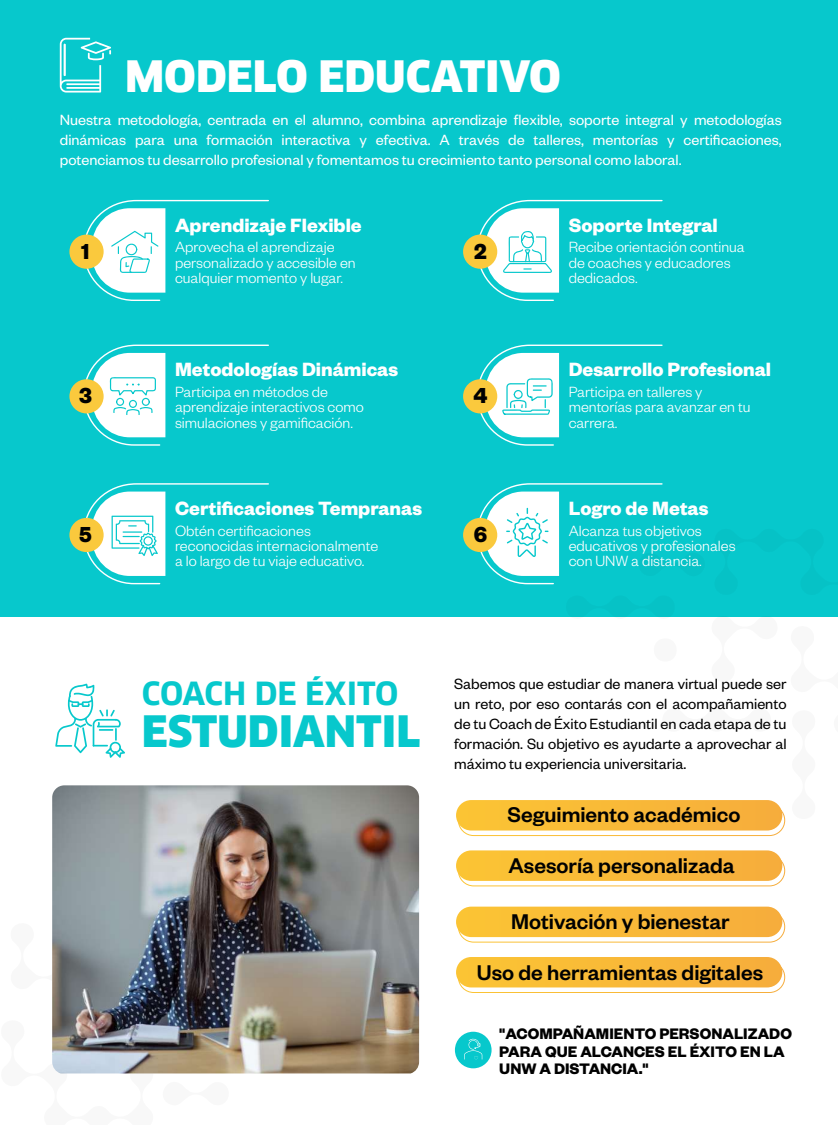
<style>
.page{position:relative;width:838px;height:1125px;background:#fff}
.page>*{position:absolute;margin:0;border:0;box-sizing:border-box;transform-origin:0 0}
.t1{font:900 42.25px "Clan Pro";color:#fff}
.t2{font:900 42.25px "Clan Pro";color:#07c8cc}
.t3{font:700 31.25px "Clan Pro";color:#07c8cc}
.t4{font:700 23.88px "Founders Grotesk";color:#000}
.t5{font:500 23.38px/51.2px "Founders Grotesk";color:#010101;text-align:center}
.t6{font:700 21.12px "Founders Grotesk";color:#fff}
.t7{font:700 16.75px/17.5px "Founders Grotesk";color:#000}
.t8{font:300 16.25px/15.2px "Founders Grotesk";color:#fff}
.t9{font:16.25px/20px "Founders Grotesk";color:#fff;text-align:justify}
.t10{font:16.25px/20px "Founders Grotesk";color:#000;text-align:justify}
</style>
<div class="page">
<div style="left:0;top:0;width:838px;height:621px;background:#07c8cc"></div>
<div style="left:0;top:617px;width:838px;height:508px;background:#fff"></div>
<svg style="left:55px;top:684px;width:70px;height:74px"></svg>
<div style="left:455px;top:1032px;width:36px;height:36px;background:#07c8cc;border-radius:50%"></div>
<svg style="left:464px;top:1038px;width:18px;height:22px"></svg>
<svg style="left:60px;top:38px;width:51px;height:55px"></svg>
<div style="left:69px;top:235px;width:35px;height:34px;background:#fac93d;border-radius:50%"></div>
<svg style="left:83px;top:199px;width:186px;height:102px"></svg>
<div style="left:463px;top:235px;width:34px;height:34px;background:#fac93d;border-radius:50%"></div>
<svg style="left:476px;top:199px;width:187px;height:102px"></svg>
<div style="left:69px;top:379px;width:35px;height:34px;background:#fac93d;border-radius:50%"></div>
<svg style="left:83px;top:344px;width:186px;height:102px"></svg>
<div style="left:463px;top:379px;width:34px;height:34px;background:#fac93d;border-radius:50%"></div>
<svg style="left:476px;top:344px;width:187px;height:102px"></svg>
<div style="left:69px;top:518px;width:35px;height:34px;background:#fac93d;border-radius:50%"></div>
<svg style="left:83px;top:483px;width:186px;height:102px"></svg>
<div style="left:463px;top:518px;width:34px;height:34px;background:#fac93d;border-radius:50%"></div>
<svg style="left:476px;top:483px;width:310px;height:336px"></svg>
<img style="left:52px;top:785px;width:367px;height:288px">
<div style="left:458px;top:805px;width:327px;height:31px;border:1px solid #fff;border-radius:15px"></div>
<div style="left:456px;top:800px;width:326px;height:31px;background:#f9b938;border-radius:15px"></div>
<div style="left:458px;top:855px;width:327px;height:31px;border:1px solid #fff;border-radius:15px"></div>
<div style="left:456px;top:850px;width:326px;height:31px;background:#f9b938;border-radius:15px"></div>
<div style="left:458px;top:911px;width:327px;height:32px;border:1px solid #fff;border-radius:15px"></div>
<div style="left:456px;top:907px;width:326px;height:30px;background:#f9b938;border-radius:15px"></div>
<div style="left:458px;top:962px;width:327px;height:31px;border:1px solid #fff;border-radius:15px"></div>
<div style="left:456px;top:957px;width:326px;height:30px;background:#f9b938;border-radius:15px"></div>
<h1 class="t1" style="left:125px;top:51px;width:437px">MODELO EDUCATIVO</h1>
<p class="t9" style="left:60px;top:109px;width:723px">Nuestra metodología, centrada en el alumno, combina aprendizaje flexible, soporte integral y metodologías dinámicas para una formación interactiva y efectiva. A través de talleres, mentorías y certificaciones, potenciamos tu desarrollo profesional y fomentamos tu crecimiento tanto personal como laboral.</p>
<p class="t6" style="left:175px;top:211px;width:188px">Aprendizaje Flexible</p>
<p class="t6" style="left:568px;top:211px;width:151px">Soporte Integral</p>
<h3 class="t4" style="left:81px;top:236px;width:10px">1</h3>
<p class="t8" style="left:568px;top:239px;width:177px">Recibe orientación continua de coaches y educadores dedicados.</p>
<p class="t8" style="left:175px;top:239px;width:182px">Aprovecha el aprendizaje personalizado y accesible en cualquier momento y lugar.</p>
<h3 class="t4" style="left:474px;top:236px;width:14px">2</h3>
<p class="t6" style="left:175px;top:356px;width:224px">Metodologías Dinámicas</p>
<p class="t6" style="left:568px;top:356px;width:204px">Desarrollo Profesional</p>
<h3 class="t4" style="left:79px;top:380px;width:14px">3</h3>
<p class="t8" style="left:568px;top:384px;width:183px">Participa en talleres y mentorías para avanzar en tu carrera.</p>
<p class="t8" style="left:175px;top:384px;width:190px">Participa en métodos de aprendizaje interactivos como simulaciones y gamificación.</p>
<h3 class="t4" style="left:473px;top:380px;width:16px">4</h3>
<p class="t6" style="left:175px;top:495px;width:248px">Certificaciones Tempranas</p>
<p class="t6" style="left:568px;top:495px;width:141px">Logro de Metas</p>
<p class="t8" style="left:175px;top:522px;width:205px">Obtén certificaciones reconocidas internacionalmente a lo largo de tu viaje educativo.</p>
<h3 class="t4" style="left:79px;top:519px;width:14px">5</h3>
<p class="t8" style="left:568px;top:522px;width:168px">Alcanza tus objetivos educativos y profesionales con UNW a distancia.</p>
<h3 class="t4" style="left:474px;top:519px;width:15px">6</h3>
<h2 class="t3" style="left:142px;top:675px;width:258px">COACH DE ÉXITO</h2>
<h1 class="t2" style="left:142px;top:707px;width:280px">ESTUDIANTIL</h1>
<p class="t10" style="left:454px;top:673px;width:334px">Sabemos que estudiar de manera virtual puede ser un reto, por eso contarás con el acompañamiento de tu Coach de Éxito Estudiantil en cada etapa de tu formación. Su objetivo es ayudarte a aprovechar al máximo tu experiencia universitaria.</p>
<h3 class="t5" style="left:507px;top:787px;width:234px">Seguimiento académico</h3>
<h3 class="t5" style="left:508px;top:839px;width:228px">Asesoría personalizada</h3>
<h3 class="t5" style="left:477px;top:894px;width:288px">Motivación y bienestar<br>Uso de herramientas digitales</h3>
<p class="t7" style="left:499px;top:1024px;width:294px">"ACOMPAÑAMIENTO PERSONALIZADO<br>PARA QUE ALCANCES EL ÉXITO EN LA<br>UNW A DISTANCIA."</p>
</div>
